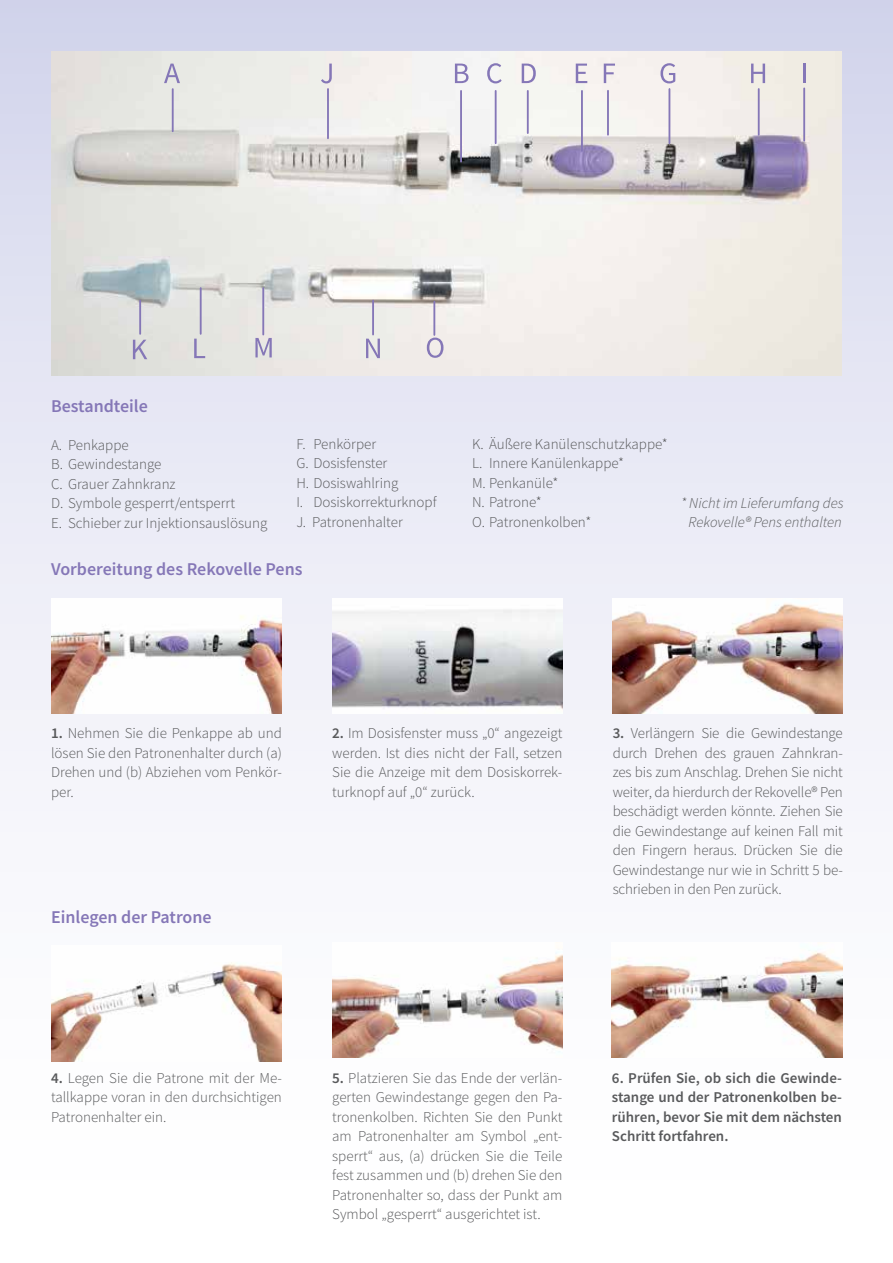
<style>
.page{position:relative;width:893px;height:1263px;background:#fff}
.page>*{position:absolute;margin:0;border:0;box-sizing:border-box;transform-origin:0 0}
.t1{font:600 18px "Source Sans Pro";color:#8577b7}
.t2{font:300 15px/19.5px "Source Sans Pro";color:#58595b;text-align:justify}
.t3{font:600 15px/19.5px "Source Sans Pro";color:#58595b;text-align:justify}
.t4{font:italic 300 15px/19.5px "Source Sans Pro";color:#58595b;text-align:center}
.s1{font-weight:600}
</style>
<div class="page">
<div style="left:0;top:0;width:893px;height:1263px;background:linear-gradient(to bottom,#d5d7ed,#fff)"></div>
<img style="left:51px;top:51px;width:791px;height:325px">
<hr style="left:372px;top:301px;width:2px;height:34px;background:#8577b7">
<hr style="left:433px;top:302px;width:2px;height:33px;background:#8577b7">
<svg style="left:164px;top:64px;width:16px;height:19px"></svg>
<svg style="left:455px;top:64px;width:14px;height:19px"></svg>
<svg style="left:487px;top:63px;width:15px;height:20px"></svg>
<svg style="left:522px;top:64px;width:14px;height:19px"></svg>
<svg style="left:576px;top:64px;width:11px;height:19px"></svg>
<svg style="left:604px;top:64px;width:11px;height:19px"></svg>
<svg style="left:660px;top:63px;width:15px;height:20px"></svg>
<svg style="left:751px;top:64px;width:14px;height:19px"></svg>
<hr style="left:803px;top:64px;width:3px;height:19px;background:#8577b7">
<svg style="left:133px;top:340px;width:14px;height:19px"></svg>
<svg style="left:194px;top:339px;width:11px;height:19px"></svg>
<svg style="left:255px;top:338px;width:17px;height:19px"></svg>
<svg style="left:366px;top:339px;width:14px;height:19px"></svg>
<svg style="left:427px;top:338px;width:16px;height:20px"></svg>
<svg style="left:321px;top:64px;width:11px;height:19px"></svg>
<hr style="left:172px;top:89px;width:2px;height:42px;background:#8577b7">
<hr style="left:327px;top:89px;width:2px;height:49px;background:#8577b7">
<hr style="left:460px;top:91px;width:2px;height:71px;background:#8577b7">
<hr style="left:495px;top:91px;width:2px;height:52px;background:#8577b7">
<hr style="left:527px;top:91px;width:2px;height:42px;background:#8577b7">
<hr style="left:581px;top:91px;width:2px;height:60px;background:#8577b7">
<hr style="left:607px;top:91px;width:2px;height:44px;background:#8577b7">
<hr style="left:668px;top:89px;width:2px;height:54px;background:#8577b7">
<hr style="left:758px;top:89px;width:2px;height:46px;background:#8577b7">
<hr style="left:803px;top:88px;width:2px;height:53px;background:#8577b7">
<hr style="left:139px;top:301px;width:2px;height:33px;background:#8577b7">
<hr style="left:200px;top:288px;width:2px;height:46px;background:#8577b7">
<hr style="left:262px;top:288px;width:2px;height:47px;background:#8577b7">
<img style="left:52px;top:598px;width:230px;height:116px">
<img style="left:332px;top:598px;width:230px;height:116px">
<img style="left:613px;top:598px;width:230px;height:116px">
<img style="left:51px;top:945px;width:230px;height:116px">
<img style="left:332px;top:942px;width:230px;height:115px">
<img style="left:612px;top:942px;width:230px;height:115px">
<p class="t1" style="left:51px;top:394px;width:98px">Bestandteile</p>
<p class="t2" style="left:51px;top:435px;width:218px;text-align:left">A. Penkappe<br>B. Gewindestange<br>C. Grauer Zahnkranz<br>D. Symbole gesperrt/entsperrt<br>E. Schieber zur Injektionsauslösung</p>
<p class="t2" style="left:296px;top:434px;width:142px;text-align:left">F. Penkörper<br>G. Dosisfenster<br>H. Dosiswahlring<br>I. Dosiskorrekturknopf<br>J. Patronenhalter</p>
<p class="t2" style="left:472px;top:434px;width:197px;text-align:left">K. Äußere Kanülenschutzkappe*<br>L. Innere Kanülenkappe*<br>M. Penkanüle*<br>N. Patrone*<br>O. Patronenkolben*</p>
<p class="t1" style="left:51px;top:557px;width:253px">Vorbereitung des Rekovelle Pens</p>
<p class="t4" style="left:681px;top:493px;width:164px">* Nicht im Lieferumfang des<br>Rekovelle® Pens enthalten</p>
<p class="t2" style="left:51px;top:724px;width:232px"><span class="s1">1.</span> Nehmen Sie die Penkappe ab und lösen Sie den Patronenhalter durch (a)<br>Drehen und (b) Abziehen vom Penkör&shy;per.</p>
<p class="t1" style="left:51px;top:905px;width:162px">Einlegen der Patrone</p>
<p class="t2" style="left:332px;top:724px;width:232px"><span class="s1">2.</span> Im Dosisfenster muss „0“ angezeigt werden. Ist dies nicht der Fall, setzen Sie die Anzeige mit dem Dosiskorrek&shy;turknopf auf „0“ zurück.</p>
<p class="t2" style="left:613px;top:724px;width:232px"><span class="s1">3.</span> Verlängern Sie die Gewindestange durch Drehen des grauen Zahnkran&shy;zes bis zum Anschlag. Drehen Sie nicht weiter, da hierdurch der Rekovelle® Pen beschädigt werden könnte. Ziehen Sie die Gewindestange auf keinen Fall mit den Fingern heraus. Drücken Sie die Gewindestange nur wie in Schritt 5 be&shy;schrieben in den Pen zurück.</p>
<p class="t2" style="left:51px;top:1068px;width:232px"><span class="s1">4.</span> Legen Sie die Patrone mit der Me&shy;tallkappe voran in den durchsichtigen Patronenhalter ein.</p>
<p class="t2" style="left:332px;top:1068px;width:232px"><span class="s1">5.</span> Platzieren Sie das Ende der verlän&shy;gerten Gewindestange gegen den Pa&shy;tronenkolben. Richten Sie den Punkt am Patronenhalter am Symbol „ent&shy;sperrt“ aus, (a) drücken Sie die Teile fest zusammen und (b) drehen Sie den Patronenhalter so, dass der Punkt am Symbol „gesperrt“ ausgerichtet ist.</p>
<p class="t3" style="left:612px;top:1068px;width:231px">6. Prüfen Sie, ob sich die Gewinde&shy;stange und der Patronenkolben be&shy;rühren, bevor Sie mit dem nächsten Schritt fortfahren.</p>
</div>
